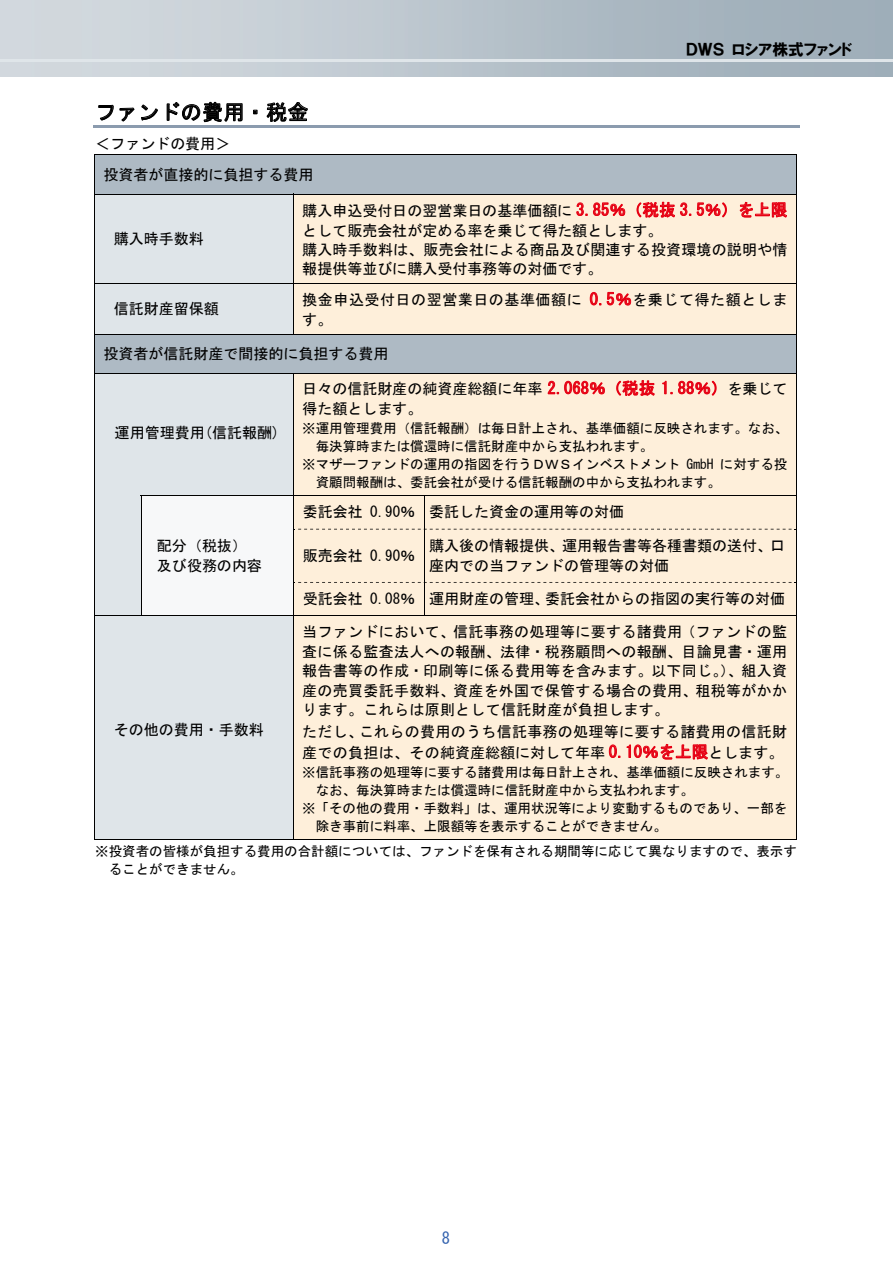
<style>
.page{position:relative;width:893px;height:1263px;background:#fff}
.page>*{position:absolute;margin:0;border:0;box-sizing:border-box;transform-origin:0 0}
.t1{font:21px "MS Gothic";letter-spacing:.02em;color:#000}
.t2{font:16.5px "MS Gothic";color:#3362ae}
.t3{font:15.75px "HGP Soei Kakugothic UB";color:#000}
.t4{font:15px/19.5px "MS Gothic";color:#000}
.t5{font:15px/20.9px "MS Gothic";letter-spacing:.02em;color:#000}
.t6{font:15px/20px "MS Gothic";letter-spacing:.035em;color:#000}
.t7{font:13.5px/18.1px "MS Gothic";color:#000}
.s1{font-size:16.5px;color:#e60013}
</style>
<div class="page">
<hr style="left:142px;top:616px;width:151px;height:4px;background:#dfe5e9">
<hr style="left:95px;top:616px;width:47px;height:4px;background:#dfe5e9">
<hr style="left:95px;top:284px;width:198px;height:4px;background:#dfe5e9">
<div style="left:95px;top:194px;width:198px;height:5px;background:#dfe5e9"></div>
<hr style="left:0;top:60px;width:893px;height:2px;background:#dfe5e9">
<svg style="left:98px;top:105px;width:36px;height:17px"></svg>
<svg style="left:141px;top:104px;width:17px;height:16px"></svg>
<svg style="left:167px;top:102px;width:76px;height:20px"></svg>
<svg style="left:253px;top:110px;width:4px;height:4px"></svg>
<svg style="left:267px;top:102px;width:41px;height:20px"></svg>
<hr style="left:93px;top:125px;width:706px;height:2px;background:#8b9bae">
<div style="left:95px;top:155px;width:701px;height:39px;background:#aebac4"></div>
<hr style="left:94px;top:154px;width:702px;height:1px;background:#000">
<hr style="left:94px;top:158px;width:1px;height:36px;background:#000">
<hr style="left:796px;top:158px;width:1px;height:36px;background:#000">
<div style="left:95px;top:199px;width:198px;height:80px;background:#dfe5e9"></div>
<div style="left:294px;top:194px;width:502px;height:89px;background:#feefda"></div>
<svg style="left:576px;top:203px;width:11px;height:13px"></svg>
<svg style="left:593px;top:203px;width:32px;height:13px"></svg>
<svg style="left:637px;top:202px;width:54px;height:15px"></svg>
<svg style="left:697px;top:202px;width:30px;height:15px"></svg>
<svg style="left:740px;top:202px;width:47px;height:15px"></svg>
<hr style="left:95px;top:194px;width:198px;height:1px;background:#000">
<hr style="left:294px;top:194px;width:502px;height:1px;background:#000">
<hr style="left:94px;top:279px;width:199px;height:4px;background:#dfe5e9">
<hr style="left:94px;top:199px;width:1px;height:84px;background:#000">
<hr style="left:293px;top:199px;width:1px;height:84px;background:#000">
<hr style="left:796px;top:199px;width:1px;height:84px;background:#000">
<div style="left:95px;top:289px;width:198px;height:40px;background:#dfe5e9"></div>
<div style="left:294px;top:284px;width:502px;height:50px;background:#feefda"></div>
<svg style="left:590px;top:292px;width:11px;height:13px"></svg>
<svg style="left:607px;top:292px;width:24px;height:14px"></svg>
<hr style="left:95px;top:283px;width:198px;height:1px;background:#000">
<hr style="left:294px;top:283px;width:502px;height:1px;background:#000">
<div style="left:94px;top:329px;width:199px;height:5px;background:#dfe5e9"></div>
<hr style="left:94px;top:288px;width:1px;height:46px;background:#000">
<hr style="left:293px;top:288px;width:1px;height:46px;background:#000">
<hr style="left:796px;top:288px;width:1px;height:46px;background:#000">
<div style="left:95px;top:335px;width:701px;height:38px;background:#aebac4"></div>
<hr style="left:95px;top:334px;width:198px;height:1px;background:#000">
<hr style="left:293px;top:334px;width:503px;height:1px;background:#000">
<hr style="left:94px;top:338px;width:1px;height:35px;background:#000">
<hr style="left:796px;top:338px;width:1px;height:35px;background:#000">
<div style="left:95px;top:374px;width:198px;height:116px;background:#dfe5e9"></div>
<div style="left:294px;top:374px;width:502px;height:121px;background:#feefda"></div>
<svg style="left:548px;top:381px;width:57px;height:13px"></svg>
<svg style="left:616px;top:380px;width:39px;height:16px"></svg>
<svg style="left:662px;top:381px;width:10px;height:13px"></svg>
<svg style="left:678px;top:381px;width:38px;height:15px"></svg>
<hr style="left:94px;top:373px;width:703px;height:1px;background:#000">
<div style="left:94px;top:490px;width:199px;height:5px;background:#dfe5e9"></div>
<hr style="left:94px;top:374px;width:1px;height:121px;background:#000">
<hr style="left:293px;top:374px;width:1px;height:121px;background:#000">
<hr style="left:796px;top:374px;width:1px;height:121px;background:#000">
<div style="left:95px;top:495px;width:46px;height:120px;background:#dfe5e9"></div>
<div style="left:142px;top:495px;width:151px;height:120px;background:#f7f8f9"></div>
<div style="left:294px;top:495px;width:130px;height:33px;background:#feefda"></div>
<div style="left:425px;top:495px;width:371px;height:33px;background:#feefda"></div>
<hr style="left:141px;top:495px;width:152px;height:1px;background:#000">
<hr style="left:294px;top:495px;width:130px;height:1px;background:#000">
<hr style="left:425px;top:495px;width:371px;height:1px;background:#000">
<hr style="left:94px;top:498px;width:1px;height:30px;background:#000">
<hr style="left:141px;top:498px;width:1px;height:30px;background:#000">
<hr style="left:293px;top:498px;width:1px;height:30px;background:#000">
<hr style="left:424px;top:498px;width:1px;height:30px;background:#000">
<hr style="left:796px;top:498px;width:1px;height:30px;background:#000">
<div style="left:294px;top:529px;width:130px;height:53px;background:#feefda"></div>
<div style="left:425px;top:529px;width:371px;height:53px;background:#feefda"></div>
<hr style="left:94px;top:531px;width:1px;height:51px;background:#000">
<hr style="left:141px;top:531px;width:1px;height:51px;background:#000">
<hr style="left:293px;top:531px;width:1px;height:51px;background:#000">
<hr style="left:424px;top:531px;width:1px;height:51px;background:#000">
<hr style="left:796px;top:531px;width:1px;height:51px;background:#000">
<div style="left:294px;top:585px;width:130px;height:28px;background:#feefda"></div>
<div style="left:425px;top:582px;width:371px;height:33px;background:#feefda"></div>
<hr style="left:94px;top:585px;width:1px;height:30px;background:#000">
<hr style="left:141px;top:585px;width:1px;height:30px;background:#000">
<hr style="left:294px;top:613px;width:130px;height:2px;background:#feefda">
<hr style="left:293px;top:585px;width:1px;height:30px;background:#000">
<hr style="left:424px;top:585px;width:1px;height:30px;background:#000">
<hr style="left:796px;top:585px;width:1px;height:30px;background:#000">
<div style="left:95px;top:621px;width:198px;height:213px;background:#dfe5e9"></div>
<div style="left:294px;top:616px;width:502px;height:223px;background:#feefda"></div>
<svg style="left:609px;top:745px;width:11px;height:13px"></svg>
<svg style="left:627px;top:744px;width:81px;height:15px"></svg>
<hr style="left:95px;top:615px;width:46px;height:1px;background:#000">
<hr style="left:141px;top:615px;width:152px;height:1px;background:#000">
<hr style="left:294px;top:615px;width:130px;height:1px;background:#000">
<hr style="left:424px;top:615px;width:372px;height:1px;background:#000">
<div style="left:94px;top:834px;width:199px;height:5px;background:#dfe5e9"></div>
<hr style="left:94px;top:620px;width:1px;height:220px;background:#000">
<hr style="left:94px;top:839px;width:199px;height:1px;background:#000">
<hr style="left:293px;top:620px;width:1px;height:220px;background:#000">
<hr style="left:294px;top:839px;width:502px;height:1px;background:#000">
<hr style="left:796px;top:620px;width:1px;height:220px;background:#000">
<svg style="left:293px;top:528px;width:504px;height:3px"></svg>
<svg style="left:293px;top:582px;width:504px;height:3px"></svg>
<h1 class="t1" style="left:95px;top:101px;width:215px">ファンドの費用・税金</h1>
<p class="t4" style="left:103px;top:128px;width:212px;line-height:30.9px;text-indent:-8px">＜ファンドの費用＞<br>投資者が直接的に負担する費用</p>
<p class="t3" style="left:686px;top:41px;width:168px">ＤＷＳ ロシア株式ファンド</p>
<p class="t4" style="left:114px;top:229px;width:92px">購入時手数料</p>
<p class="t4" style="left:302px;top:200px;width:487px">購入申込受付日の翌営業日の基準価額に <span class="s1">3.85％（税抜 3.5％）を上限</span>として販売会社が定める率を乗じて得た額とします。<br>購入時手数料は、販売会社による商品及び関連する投資環境の説明や情報提供等並びに購入受付事務等の対価です。</p>
<p class="t4" style="left:114px;top:299px;width:107px">信託財産留保額</p>
<p class="t6" style="left:302px;top:290px;width:487px">換金申込受付日の翌営業日の基準価額に <span class="s1">0.5％</span>を乗じて得た額とします。</p>
<p class="t4" style="left:103px;top:344px;width:287px">投資者が信託財産で間接的に負担する費用</p>
<p class="t4" style="left:115px;top:422px;width:167px">運用管理費用(信託報酬)</p>
<p class="t4" style="left:157px;top:536px;width:107px">配分（税抜）及び役務の内容</p>
<p class="t4" style="left:302px;top:379px;width:487px;line-height:20px">日々の信託財産の純資産総額に年率 <span class="s1">2.068％（税抜 1.88％）</span>を乗じて得た額とします。</p>
<p class="t7" style="left:302px;top:419px;width:488px">※運用管理費用（信託報酬）は毎日計上され、基準価額に反映されます。なお、</p>
<p class="t7" style="left:316px;top:437px;width:339px">毎決算時または償還時に信託財産中から支払われます。</p>
<p class="t7" style="left:302px;top:455px;width:487px">※マザーファンドの運用の指図を行うＤＷＳインベストメント GmbH に対する投</p>
<p class="t7" style="left:316px;top:473px;width:407px">資顧問報酬は、委託会社が受ける信託報酬の中から支払われます。</p>
<p class="t4" style="left:303px;top:502px;width:323px">委託会社 0.90％ 委託した資金の運用等の対価</p>
<p class="t4" style="left:303px;top:546px;width:114px">販売会社 0.90％</p>
<p class="t4" style="left:429px;top:536px;width:357px">購入後の情報提供、運用報告書等各種書類の送付、口座内での当ファンドの管理等の対価</p>
<p class="t4" style="left:303px;top:589px;width:484px">受託会社 0.08％ 運用財産の管理、委託会社からの指図の実行等の対価</p>
<p class="t4" style="left:302px;top:622px;width:486px;text-align:justify">当ファンドにおいて、信託事務の処理等に要する諸費用（ファンドの監査に係る監査法人への報酬、法律・税務顧問への報酬、目論見書・運用報告書等の作成・印刷等に係る費用等を含みます。以下同じ。）、組入資産の売買委託手数料、資産を外国で保管する場合の費用、租税等がかかります。これらは原則として信託財産が負担します。</p>
<p class="t5" style="left:302px;top:721px;width:486px">ただし、これらの費用のうち信託事務の処理等に要する諸費用の信託財産での負担は、その純資産総額に対して年率 <span class="s1">0.10％を上限</span>とします。</p>
<p class="t7" style="left:302px;top:763px;width:488px">※信託事務の処理等に要する諸費用は毎日計上され、基準価額に反映されます。</p>
<p class="t7" style="left:316px;top:781px;width:380px">なお、毎決算時または償還時に信託財産中から支払われます。</p>
<p class="t7" style="left:302px;top:799px;width:487px">※「その他の費用・手数料」は、運用状況等により変動するものであり、一部を</p>
<p class="t7" style="left:316px;top:817px;width:353px">除き事前に料率、上限額等を表示することができません。</p>
<p class="t7" style="left:109px;top:841px;width:690px;text-indent:-14px">※投資者の皆様が負担する費用の合計額については、ファンドを保有される期間等に応じて異なりますので、表示することができません。</p>
<p class="t4" style="left:114px;top:719px;width:152px">その他の費用・手数料</p>
<p class="t2" style="left:442px;top:1229px;width:10px">8</p>
</div>
